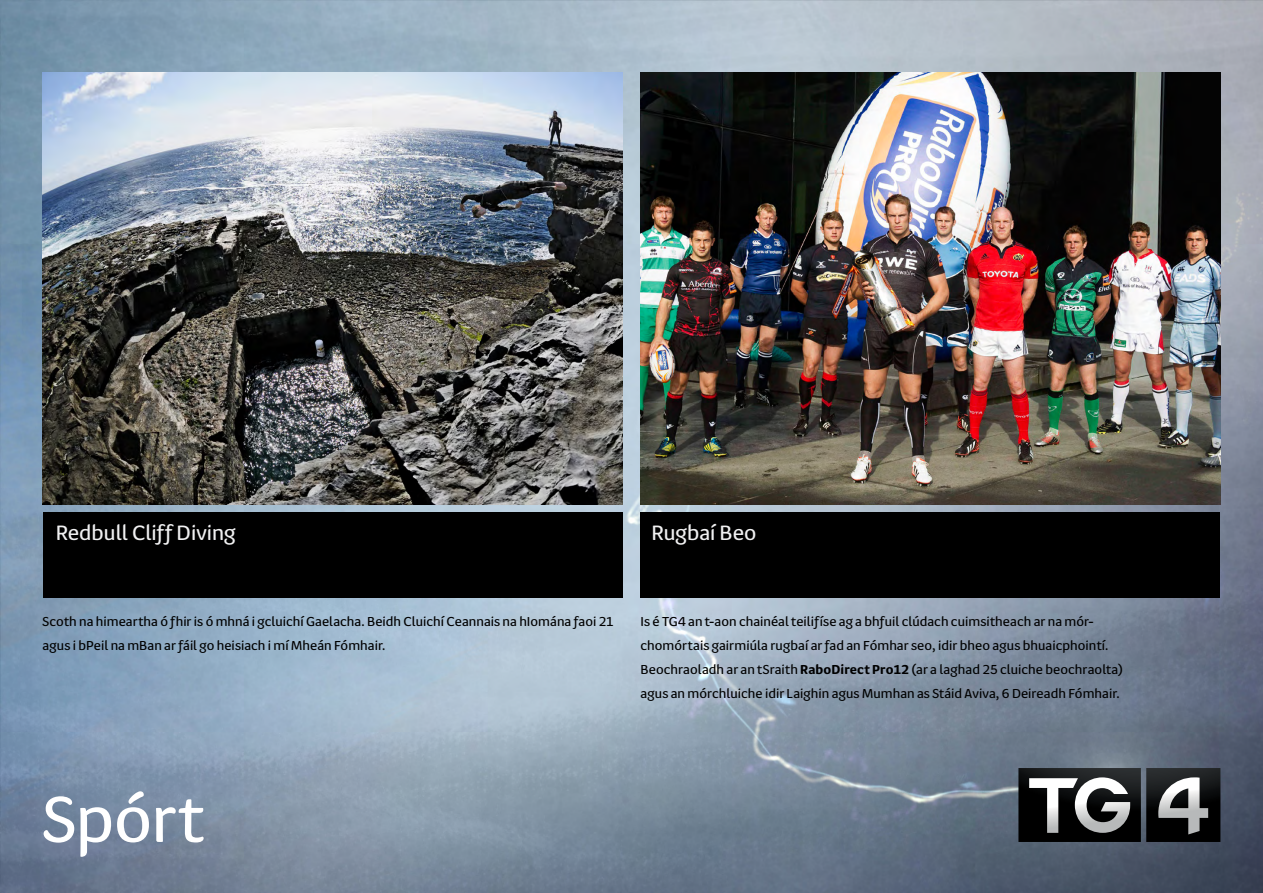
<style>
.page{position:relative;width:1263px;height:893px;background:#fff}
.page>*{position:absolute;margin:0;border:0;box-sizing:border-box;transform-origin:0 0}
.t1{font:75px "TG4";letter-spacing:-.005em;color:#fff}
.t2{font:24px "TG4";letter-spacing:.005em;color:#f1f1f2}
.t3{font:15px/24px "TG4";letter-spacing:.01em;color:#000}
.s1{font-weight:700}
</style>
<div class="page">
<img style="left:0;top:0;width:1263px;height:893px">
<svg style="left:1018px;top:768px;width:202px;height:74px"></svg>
<img style="left:43px;top:72px;width:579px;height:433px">
<img style="left:640px;top:72px;width:580px;height:433px">
<div style="left:43px;top:512px;width:579px;height:85px;background:#000"></div>
<div style="left:640px;top:512px;width:580px;height:85px;background:#000"></div>
<h2 class="t2" style="left:56px;top:516px;width:181px">Redbull Cliff Diving</h2>
<h2 class="t2" style="left:651px;top:516px;width:107px">Rugbaí Beo</h2>
<p class="t3" style="left:43px;top:609px;width:573px">Scoth na himeartha ó fhir is ó mhná i gcluichí Gaelacha. Beidh Cluichí Ceannais na hIomána faoi 21 agus i bPeil na mBan ar fáil go heisiach i mí Mheán Fómhair.</p>
<p class="t3" style="left:640px;top:609px;width:484px">Is é TG4 an t-aon chainéal teilifíse ag a bhfuil clúdach cuimsitheach ar na mór&shy;chomórtais gairmiúla rugbaí ar fad an Fómhar seo, idir bheo agus bhuaicphointí.<br>Beochraoladh ar an tSraith <span class="s1">RaboDirect Pro12</span> (ar a laghad 25 cluiche beochraolta) agus an mórchluiche idir Laighin agus Mumhan as Stáid Aviva, 6 Deireadh Fómhair.</p>
<h1 class="t1" style="left:43px;top:765px;width:162px">Spórt</h1>
</div>
